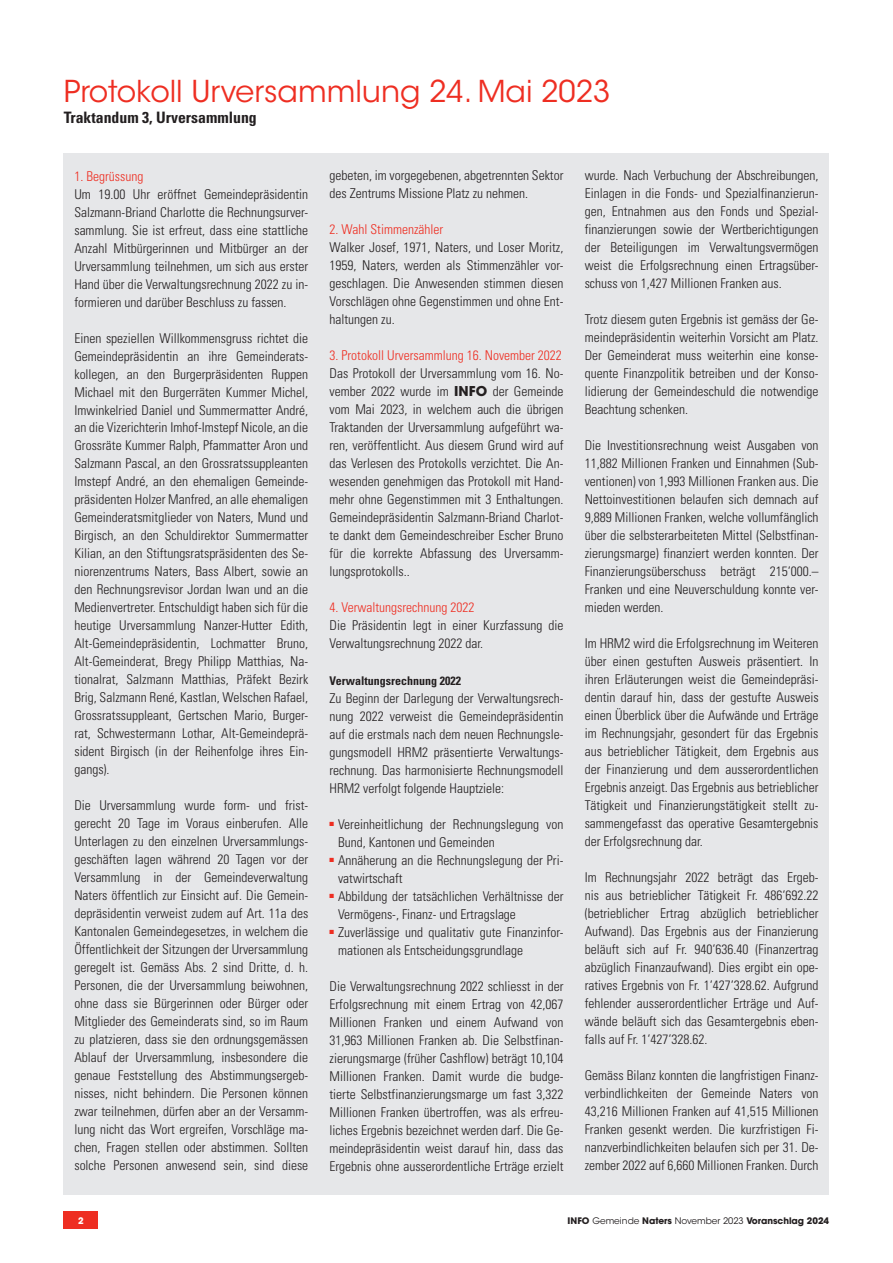
<style>
.page{position:relative;width:893px;height:1263px;background:#fff}
.page>*{position:absolute;margin:0;border:0;box-sizing:border-box;transform-origin:0 0}
.t1{font:30px "ITC Avant Garde Std";color:#ee2e22}
.t2{font:700 condensed 15.75px "Univers LT Std";color:#231f20}
.t3{font:300 condensed 13.5px/18px "Univers LT Std";color:#231f20;text-align:justify}
.t4{font:300 condensed 13.5px "Univers LT Std";color:#ee2e22}
.t5{font:700 condensed 12px "Univers LT Std";color:#231f20}
.t6{font:700 9px "ITC Avant Garde Std";color:#231f20}
.t7{font:700 9px "ITC Avant Garde Std";color:#fff}
.s1{font-family:"ITC Avant Garde Std";font-weight:700;font-stretch:normal}
.s2{font-weight:400}
</style>
<div class="page">
<div style="left:64px;top:1212px;width:34px;height:17px;background:#ee2e22"></div>
<div style="left:64px;top:153px;width:765px;height:1041px;background:#e6e7e9"></div>
<h1 class="t1" style="left:64px;top:73px;width:548px">Protokoll Urversammlung 24. Mai 2023</h1>
<p class="t2" style="left:64px;top:108px;width:195px">Traktandum 3, Urversammlung</p>
<p class="t4" style="left:74px;top:168px;width:70px">1. Begrüssung</p>
<p class="t3" style="left:74px;top:185px;width:235px">Um 19.00 Uhr eröffnet Gemeindepräsidentin Salzmann-Briand Charlotte die Rechnungsurver&shy;sammlung. Sie ist erfreut, dass eine stattliche Anzahl Mitbürgerinnen und Mitbürger an der Urversammlung teilnehmen, um sich aus erster Hand über die Verwaltungsrechnung 2022 zu in&shy;formieren und darüber Beschluss zu fassen.</p>
<p class="t3" style="left:74px;top:329px;width:235px">Einen speziellen Willkommensgruss richtet die Gemeindepräsidentin an ihre Gemeinderats&shy;kollegen, an den Burgerpräsidenten Ruppen Michael mit den Burgerräten Kummer Michel, Imwinkelried Daniel und Summermatter André, an die Vizerichterin Imhof-Imstepf Nicole, an die Grossräte Kummer Ralph, Pfammatter Aron und Salzmann Pascal, an den Grossratssuppleanten Imstepf André, an den ehemaligen Gemeinde&shy;präsidenten Holzer Manfred, an alle ehemaligen Gemeinderatsmitglieder von Naters, Mund und Birgisch, an den Schuldirektor Summermatter Kilian, an den Stiftungsratspräsidenten des Se&shy;niorenzentrums Naters, Bass Albert, sowie an den Rechnungsrevisor Jordan Iwan und an die Medienvertreter. Entschuldigt haben sich für die heutige Urversammlung Nanzer-Hutter Edith, Alt-Gemeindepräsidentin, Lochmatter Bruno, Alt-Gemeinderat, Bregy Philipp Matthias, Na&shy;tionalrat, Salzmann Matthias, Präfekt Bezirk Brig, Salzmann René, Kastlan, Welschen Rafael, Grossratssuppleant, Gertschen Mario, Burger&shy;rat, Schwestermann Lothar, Alt-Gemeindeprä&shy;sident Birgisch (in der Reihenfolge ihres Ein&shy;gangs).</p>
<p class="t3" style="left:74px;top:797px;width:235px">Die Urversammlung wurde form- und frist&shy;gerecht 20 Tage im Voraus einberufen. Alle Unterlagen zu den einzelnen Urversammlungs&shy;geschäften lagen während 20 Tagen vor der Versammlung in der Gemeindeverwaltung Naters öffentlich zur Einsicht auf. Die Gemein&shy;depräsidentin verweist zudem auf Art. 11a des Kantonalen Gemeindegesetzes, in welchem die Öffentlichkeit der Sitzungen der Urversammlung geregelt ist. Gemäss Abs. 2 sind Dritte, d. h.<br>Personen, die der Urversammlung beiwohnen, ohne dass sie Bürgerinnen oder Bürger oder Mitglieder des Gemeinderats sind, so im Raum zu platzieren, dass sie den ordnungsgemässen Ablauf der Urversammlung, insbesondere die genaue Feststellung des Abstimmungsergeb&shy;nisses, nicht behindern. Die Personen können zwar teilnehmen, dürfen aber an der Versamm&shy;lung nicht das Wort ergreifen, Vorschläge ma&shy;chen, Fragen stellen oder abstimmen. Sollten solche Personen anwesend sein, sind diese</p>
<p class="t3" style="left:330px;top:167px;width:235px">gebeten, im vorgegebenen, abgetrennten Sektor des Zentrums Missione Platz zu nehmen.</p>
<p class="t4" style="left:330px;top:221px;width:115px">2. Wahl Stimmenzähler</p>
<p class="t3" style="left:330px;top:239px;width:235px">Walker Josef, 1971, Naters, und Loser Moritz, 1959, Naters, werden als Stimmenzähler vor&shy;geschlagen. Die Anwesenden stimmen diesen Vorschlägen ohne Gegenstimmen und ohne Ent&shy;haltungen zu.</p>
<p class="t4" style="left:330px;top:347px;width:234px">3. Protokoll Urversammlung 16. November 2022</p>
<p class="t3" style="left:330px;top:365px;width:235px">Das Protokoll der Urversammlung vom 16. No&shy;vember 2022 wurde im <span class="s1">INFO</span> der Gemeinde vom Mai 2023, in welchem auch die übrigen Traktanden der Urversammlung aufgeführt wa&shy;ren, veröffentlicht. Aus diesem Grund wird auf das Verlesen des Protokolls verzichtet. Die An&shy;wesenden genehmigen das Protokoll mit Hand&shy;mehr ohne Gegenstimmen mit 3 Enthaltungen.<br>Gemeindepräsidentin Salzmann-Briand Charlot&shy;te dankt dem Gemeindeschreiber Escher Bruno für die korrekte Abfassung des Urversamm&shy;lungsprotokolls..</p>
<p class="t4" style="left:330px;top:599px;width:146px">4. Verwaltungsrechnung 2022</p>
<p class="t3" style="left:330px;top:616px;width:235px">Die Präsidentin legt in einer Kurzfassung die<br>Verwaltungsrechnung 2022 dar.</p>
<p class="t5" style="left:330px;top:673px;width:133px">Verwaltungsrechnung 2022</p>
<p class="t3" style="left:330px;top:689px;width:235px">Zu Beginn der Darlegung der Verwaltungsrech&shy;nung 2022 verweist die Gemeindepräsidentin auf die erstmals nach dem neuen Rechnungsle&shy;gungsmodell HRM2 präsentierte Verwaltungs&shy;rechnung. Das harmonisierte Rechnungsmodell HRM2 verfolgt folgende Hauptziele:</p>
<p class="t3" style="left:338px;top:815px;width:227px;text-indent:-9px"><sup>■</sup> Vereinheitlichung der Rechnungslegung von<br>Bund, Kantonen und Gemeinden</p>
<p class="t3" style="left:338px;top:851px;width:227px;text-indent:-9px"><sup>■</sup> Annäherung an die Rechnungslegung der Pri&shy;vatwirtschaft</p>
<p class="t3" style="left:338px;top:887px;width:227px;text-indent:-9px"><sup>■</sup> Abbildung der tatsächlichen Verhältnisse der<br>Vermögens-, Finanz- und Ertragslage</p>
<p class="t3" style="left:338px;top:923px;width:227px;text-indent:-9px"><sup>■</sup> Zuverlässige und qualitativ gute Finanzinfor&shy;mationen als Entscheidungsgrundlage</p>
<p class="t3" style="left:330px;top:977px;width:235px">Die Verwaltungsrechnung 2022 schliesst in der Erfolgsrechnung mit einem Ertrag von 42,067<br>Millionen Franken und einem Aufwand von 31,963 Millionen Franken ab. Die Selbstfinan&shy;zierungsmarge (früher Cashflow) beträgt 10,104<br>Millionen Franken. Damit wurde die budge&shy;tierte Selbstfinanzierungsmarge um fast 3,322<br>Millionen Franken übertroffen, was als erfreu&shy;liches Ergebnis bezeichnet werden darf. Die Ge&shy;meindepräsidentin weist darauf hin, dass das Ergebnis ohne ausserordentliche Erträge erzielt</p>
<p class="t3" style="left:585px;top:167px;width:235px">wurde. Nach Verbuchung der Abschreibungen, Einlagen in die Fonds- und Spezialfinanzierun&shy;gen, Entnahmen aus den Fonds und Spezial&shy;finanzierungen sowie der Wertberichtigungen der Beteiligungen im Verwaltungsvermögen weist die Erfolgsrechnung einen Ertragsüber&shy;schuss von 1,427 Millionen Franken aus.</p>
<p class="t3" style="left:585px;top:311px;width:235px">Trotz diesem guten Ergebnis ist gemäss der Ge&shy;meindepräsidentin weiterhin Vorsicht am Platz.<br>Der Gemeinderat muss weiterhin eine konse&shy;quente Finanzpolitik betreiben und der Konso&shy;lidierung der Gemeindeschuld die notwendige Beachtung schenken.</p>
<p class="t3" style="left:585px;top:437px;width:235px">Die Investitionsrechnung weist Ausgaben von 11,882 Millionen Franken und Einnahmen (Sub&shy;ventionen) von 1,993 Millionen Franken aus. Die Nettoinvestitionen belaufen sich demnach auf 9,889 Millionen Franken, welche vollumfänglich über die selbsterarbeiteten Mittel (Selbstfinan&shy;zierungsmarge) finanziert werden konnten. Der Finanzierungsüberschuss beträgt 215‘000.– Franken und eine Neuverschuldung konnte ver&shy;mieden werden.</p>
<p class="t3" style="left:585px;top:635px;width:235px">Im HRM2 wird die Erfolgsrechnung im Weiteren über einen gestuften Ausweis präsentiert. In ihren Erläuterungen weist die Gemeindepräsi&shy;dentin darauf hin, dass der gestufte Ausweis einen Überblick über die Aufwände und Erträge im Rechnungsjahr, gesondert für das Ergebnis aus betrieblicher Tätigkeit, dem Ergebnis aus der Finanzierung und dem ausserordentlichen Ergebnis anzeigt. Das Ergebnis aus betrieblicher Tätigkeit und Finanzierungstätigkeit stellt zu&shy;sammengefasst das operative Gesamtergebnis der Erfolgsrechnung dar.</p>
<p class="t3" style="left:585px;top:869px;width:235px">Im Rechnungsjahr 2022 beträgt das Ergeb&shy;nis aus betrieblicher Tätigkeit Fr. 486‘692.22 (betrieblicher Ertrag abzüglich betrieblicher Aufwand). Das Ergebnis aus der Finanzierung beläuft sich auf Fr. 940‘636.40 (Finanzertrag abzüglich Finanzaufwand). Dies ergibt ein ope&shy;ratives Ergebnis von Fr. 1‘427‘328.62. Aufgrund fehlender ausserordentlicher Erträge und Auf&shy;wände beläuft sich das Gesamtergebnis eben&shy;falls auf Fr. 1‘427‘328.62.</p>
<p class="t3" style="left:585px;top:1067px;width:235px">Gemäss Bilanz konnten die langfristigen Finanz&shy;verbindlichkeiten der Gemeinde Naters von 43,216 Millionen Franken auf 41,515 Millionen Franken gesenkt werden. Die kurzfristigen Fi&shy;nanzverbindlichkeiten belaufen sich per 31. De&shy;zember 2022 auf 6,660 Millionen Franken. Durch</p>
<p class="t7" style="left:78px;top:1214px;width:7px">2</p>
<p class="t6" style="left:568px;top:1214px;width:263px">INFO <span class="s2">Gemeinde</span> Naters <span class="s2">November 2023</span> Voranschlag 2024</p>
</div>
